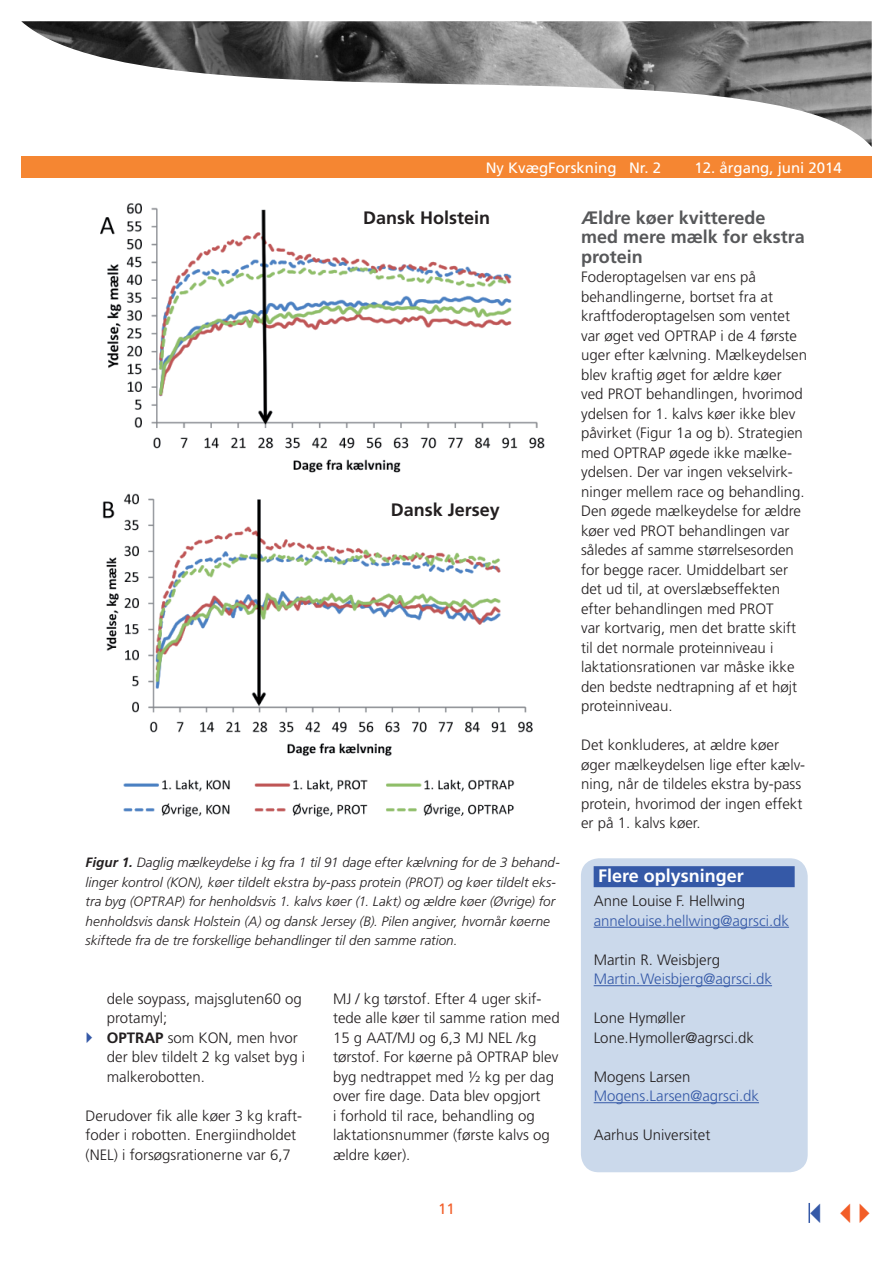
<style>
.page{position:relative;width:893px;height:1263px;background:#fff}
.page>*{position:absolute;margin:0;border:0;box-sizing:border-box;transform-origin:0 0}
.rubrik{font:700 18px/19.5px "Frutiger";color:#57585a}
.rubrik-2{font:700 18px "Frutiger";color:#231f20}
.flere_oplysninger{font:700 18px "Frutiger";color:#fff}
.brod{font:300 15px/19.5px "Frutiger";color:#231f20}
.brod-2{font:300 15px "Frutiger";color:#3559a7}
.t1{font:15px "Frutiger";color:#fff}
.t2{font:15px "Frutiger";color:#f25d27}
.billed{font:italic 300 13.5px/19.5px "Frutiger";letter-spacing:.005em;color:#231f20}
.s1{font-weight:700}
</style>
<div class="page">
<img style="left:21px;top:21px;width:851px;height:126px">
<div style="left:21px;top:157px;width:851px;height:21px;background:#f58632"></div>
<hr style="left:808px;top:1203px;width:2px;height:20px;background:#3559a7">
<div style="left:581px;top:858px;width:227px;height:314px;background:#cbd9eb;border-radius:18px"></div>
<div style="left:594px;top:866px;width:201px;height:21px;background:#3559a7"></div>
<hr style="left:594px;top:927px;width:195px;height:1px;background:#3559a7">
<hr style="left:594px;top:985px;width:178px;height:1px;background:#3559a7">
<hr style="left:594px;top:1102px;width:165px;height:1px;background:#3559a7">
<img style="left:102px;top:493px;width:431px;height:324px">
<img style="left:100px;top:203px;width:445px;height:270px">
<div style="left:391px;top:498px;width:123px;height:35px;background:#fff"></div>
<div style="left:363px;top:191px;width:190px;height:63px;background:#fff"></div>
<p class="t1" style="left:486px;top:159px;width:177px">Ny KvægForskning Nr. 2</p>
<p class="t1" style="left:694px;top:159px;width:149px">12. årgang, juni 2014</p>
<p class="rubrik-2" style="left:363px;top:207px;width:129px">Dansk Holstein</p>
<p class="rubrik-2" style="left:391px;top:499px;width:111px">Dansk Jersey</p>
<p class="billed" style="left:86px;top:853px;width:476px"><span class="s1">Figur 1.</span> Daglig mælkeydelse i kg fra 1 til 91 dage efter kælvning for de 3 behand&shy;linger kontrol (KON), køer tildelt ekstra by-pass protein (PROT) og køer tildelt eks&shy;tra byg (OPTRAP) for henholdsvis 1. kalvs køer (1. Lakt) og ældre køer (Øvrige) for henholdsvis dansk Holstein (A) og dansk Jersey (B). Pilen angiver, hvornår køerne skiftede fra de tre forskellige behandlinger til den samme ration.</p>
<p class="brod" style="left:107px;top:989px;width:197px">dele soypass, majsgluten60 og protamyl;</p>
<p class="brod" style="left:107px;top:1028px;width:200px"><span class="s1">OPTRAP</span> som KON, men hvor der blev tildelt 2 kg valset byg i malkerobotten.</p>
<p class="brod" style="left:86px;top:1106px;width:218px">Derudover fik alle køer 3 kg kraft&shy;foder i robotten. Energiindholdet (NEL) i forsøgsrationerne var 6,7</p>
<p class="brod" style="left:333px;top:989px;width:228px">MJ / kg tørstof. Efter 4 uger skif&shy;tede alle køer til samme ration med<br>15 g AAT/MJ og 6,3 MJ NEL /kg tørstof. For køerne på OPTRAP blev byg nedtrappet med ½ kg per dag over fire dage. Data blev opgjort<br>i forhold til race, behandling og laktationsnummer (første kalvs og ældre køer).</p>
<p class="t2" style="left:438px;top:1200px;width:18px">11</p>
<p class="rubrik" style="left:581px;top:207px;width:225px">Ældre køer kvitterede med mere mælk for ekstra protein</p>
<p class="brod" style="left:581px;top:267px;width:227px">Foderoptagelsen var ens på behandlingerne, bortset fra at kraftfoderoptagelsen som ventet var øget ved OPTRAP i de 4 første uger efter kælvning. Mælkeydelsen blev kraftig øget for ældre køer ved PROT behandlingen, hvorimod ydelsen for 1. kalvs køer ikke blev påvirket (Figur 1a og b). Strategien med OPTRAP øgede ikke mælke&shy;ydelsen. Der var ingen vekselvirk&shy;ninger mellem race og behandling.<br>Den øgede mælkeydelse for ældre køer ved PROT behandlingen var således af samme størrelsesorden for begge racer. Umiddelbart ser det ud til, at overslæbseffekten efter behandlingen med PROT<br>var kortvarig, men det bratte skift til det normale proteinniveau i laktationsrationen var måske ikke den bedste nedtrapning af et højt proteinniveau.</p>
<p class="brod" style="left:581px;top:735px;width:226px">Det konkluderes, at ældre køer øger mælkeydelsen lige efter kælv&shy;ning, når de tildeles ekstra by-pass protein, hvorimod der ingen effekt er på 1. kalvs køer.</p>
<p class="flere_oplysninger" style="left:598px;top:865px;width:147px">Flere oplysninger</p>
<p class="brod" style="left:594px;top:891px;width:153px">Anne Louise F. Hellwing</p>
<p class="brod-2" style="left:594px;top:912px;width:197px">annelouise.hellwing@agrsci.dk</p>
<p class="brod" style="left:594px;top:950px;width:128px">Martin R. Weisbjerg</p>
<p class="brod-2" style="left:594px;top:970px;width:180px">Martin.Weisbjerg@agrsci.dk</p>
<p class="brod" style="left:594px;top:1008px;width:93px">Lone Hymøller</p>
<p class="brod" style="left:594px;top:1028px;width:162px">Lone.Hymoller@agrsci.dk</p>
<p class="brod" style="left:594px;top:1067px;width:98px">Mogens Larsen</p>
<p class="brod-2" style="left:594px;top:1087px;width:167px">Mogens.Larsen@agrsci.dk</p>
<p class="brod" style="left:594px;top:1125px;width:118px">Aarhus Universitet</p>
</div>
